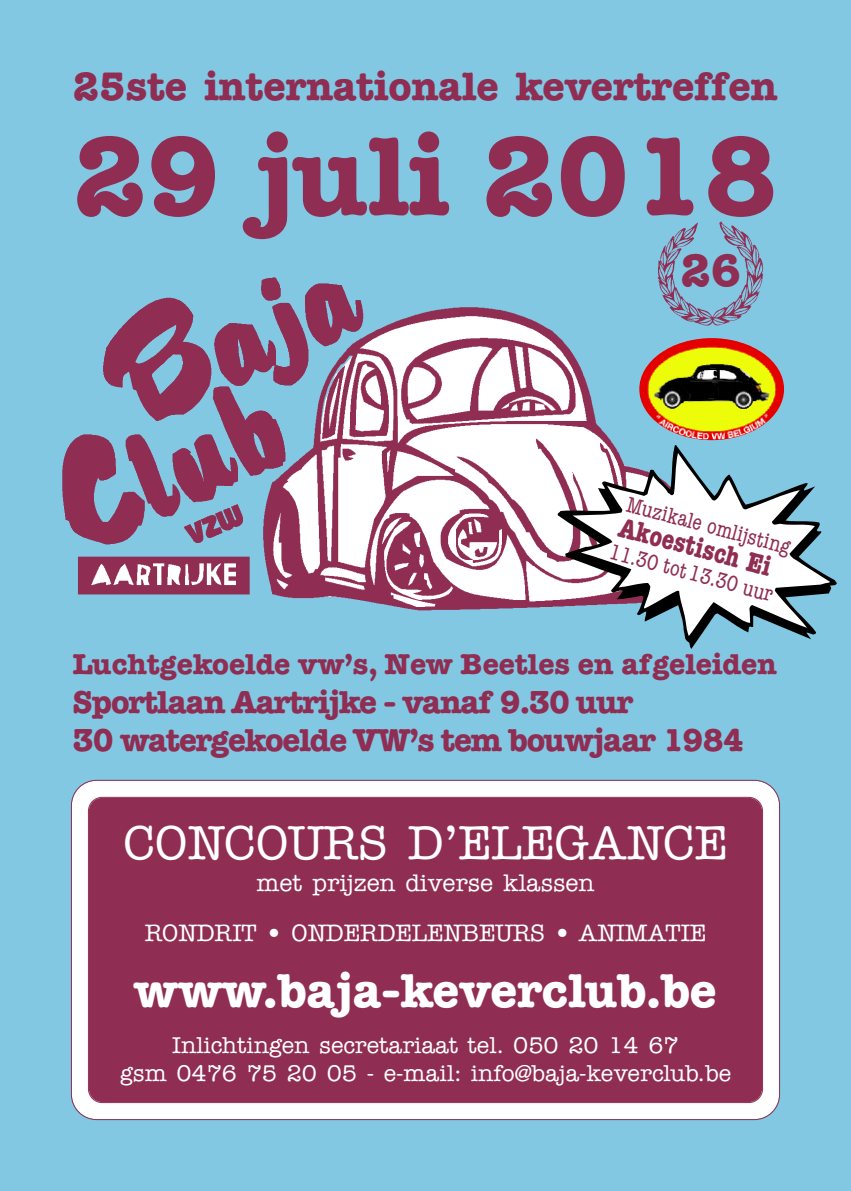
<style>
.page{position:relative;width:851px;height:1191px;background:#fff}
.page>*{position:absolute;margin:0;border:0;box-sizing:border-box;transform-origin:0 0}
.t1{font:700 112px "American Typewriter";color:#902d52}
.t2{font:700 48px "American Typewriter";color:#fff}
.t3{font:500 48px "American Typewriter";color:#fff}
.t4{font:700 46px "American Typewriter";color:#902d52}
.t5{font:700 40px "American Typewriter";color:#902d52}
.t6{font:700 32px/38.4px "American Typewriter";letter-spacing:-.035em;color:#902d52}
.t7{font:700 29px "American Typewriter";color:#902d52}
.t8{font:700 condensed 28px "American Typewriter";color:#902d52}
.t9{font:500 24px/50px "American Typewriter";color:#fff;text-align:center}
.t10{font:500 23px/27.6px "American Typewriter";color:#fff;text-align:center}
.t11{font:condensed 22px "American Typewriter";color:#902d52}
</style>
<div class="page">
<div style="left:0;top:0;width:850px;height:1191px;background:#82c8e3"></div>
<img style="left:78px;top:307px;width:631px;height:304px">
<img style="left:62px;top:277px;width:359px;height:278px">
<div style="left:72px;top:781px;width:707px;height:338px;background:#fff;border-radius:25px"></div>
<div style="left:71px;top:780px;width:709px;height:340px;border:2px solid #902d52;border-radius:26px"></div>
<div style="left:89px;top:798px;width:673px;height:304px;background:#902d52;border-radius:13px"></div>
<div style="left:88px;top:797px;width:675px;height:306px;border:2px solid #902d52;border-radius:14px"></div>
<img style="left:651px;top:221px;width:113px;height:109px">
<img style="left:639px;top:338px;width:145px;height:102px">
<svg style="left:557px;top:445px;width:280px;height:204px"></svg>
<svg style="left:572px;top:453px;width:257px;height:183px;fill:#fff"></svg>
<h3 class="t5" style="left:73px;top:73px;width:706px">25ste internationale kevertreffen</h3>
<h1 class="t1" style="left:73px;top:139px;width:706px">29 juli 2018</h1>
<h3 class="t4" style="left:680px;top:255px;width:62px">26</h3>
<p class="t11" style="left:629px;top:496px;width:170px;rotate:15deg">Muzikale omlijsting</p>
<p class="t8" style="left:622px;top:516px;width:158px;rotate:15deg">Akoestisch Ei</p>
<p class="t11" style="left:611px;top:543px;width:171px;rotate:15deg">11.30 tot13.30 uur</p>
<p class="t7" style="left:73px;top:654px;width:705px">Luchtgekoelde vw’s, New Beetles en afgeleiden</p>
<h3 class="t6" style="left:73px;top:685px;width:672px">Sportlaan Aartrijke - vanaf 9.30 uur<br>30 watergekoelde VW’s tem bouwjaar 1984</h3>
<h2 class="t3" style="left:123px;top:826px;width:605px">CONCOURS D’ELEGANCE</h2>
<p class="t9" style="left:145px;top:860px;width:563px">met prijzen diverse klassen<br>RONDRIT • ONDERDELENBEURS • ANIMATIE</p>
<h2 class="t2" style="left:134px;top:974px;width:584px">www.baja-keverclub.be</h2>
<p class="t10" style="left:120px;top:1033px;width:612px">Inlichtingen secretariaat tel. 050 20 14 67<br>gsm 0476 75 20 05 - e-mail: info@baja-keverclub.be</p>
</div>
